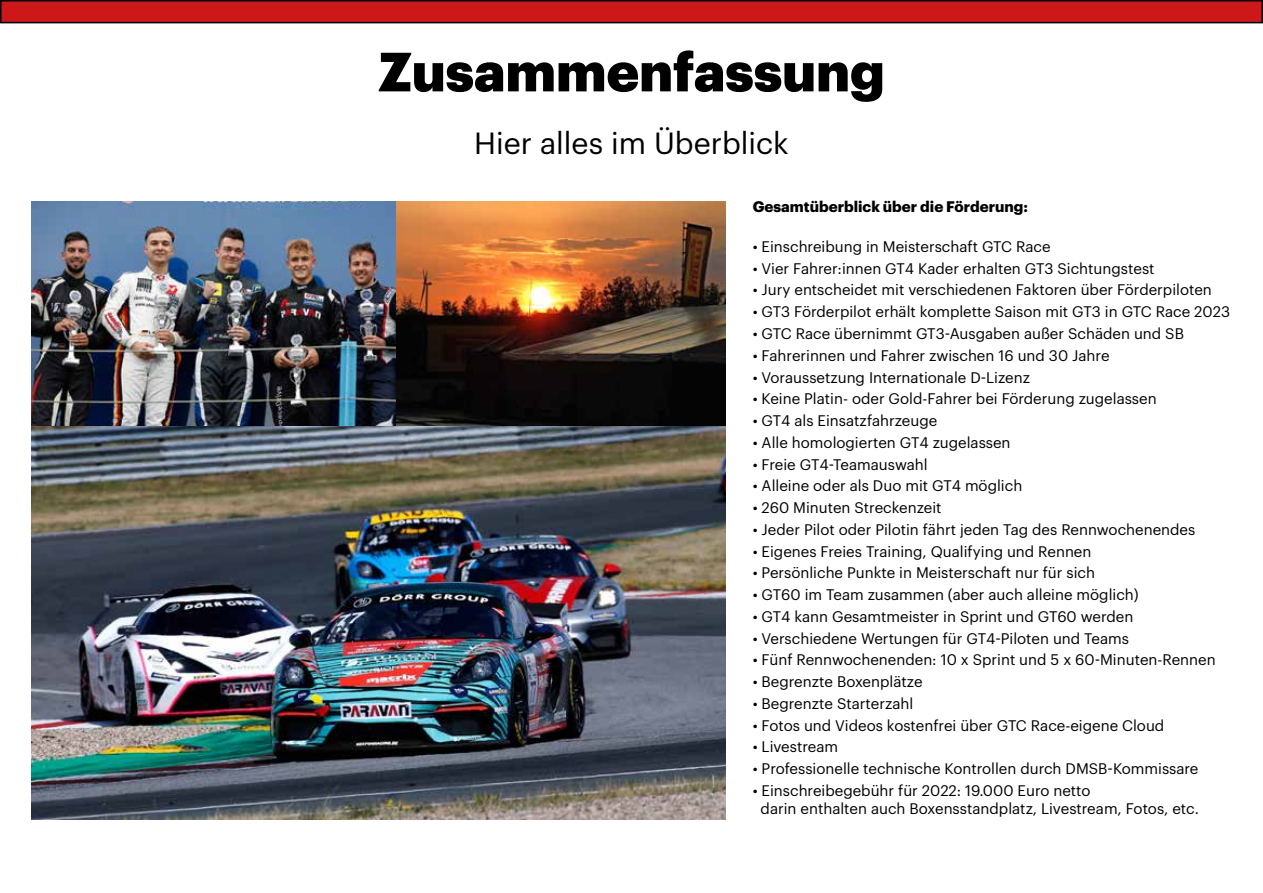
<style>
.page{position:relative;width:1263px;height:893px;background:#fff}
.page>*{position:absolute;margin:0;border:0;box-sizing:border-box;transform-origin:0 0}
.t1{font:900 54px "Graphik";color:#000}
.t2{font:30px "Graphik";color:#000}
.t3{font:15px/18px "Graphik";color:#000}
.t4{font:700 15px "Graphik";color:#000}
</style>
<div class="page">
<div style="left:1px;top:1px;width:1261px;height:22px;background:#cd1719"></div>
<div style="left:0;top:0;width:1263px;height:23px;border:2px solid #000"></div>
<img style="left:32px;top:202px;width:365px;height:224px">
<img style="left:397px;top:202px;width:328px;height:224px">
<img style="left:32px;top:426px;width:693px;height:393px">
<h1 class="t1" style="left:378px;top:30px;width:508px">Zusammenfassung</h1>
<h2 class="t2" style="left:474px;top:121px;width:316px">Hier alles im Überblick</h2>
<p class="t4" style="left:753px;top:195px;width:277px">Gesamtüberblick über die Förderung:</p>
<p class="t3" style="left:753px;top:236px;width:299px">• Einschreibung in Meisterschaft GTC Race</p>
<p class="t3" style="left:753px;top:258px;width:403px">• Vier Fahrer:innen GT4 Kader erhalten GT3 Sichtungstest</p>
<p class="t3" style="left:753px;top:280px;width:461px">• Jury entscheidet mit verschiedenen Faktoren über Förderpiloten</p>
<p class="t3" style="left:753px;top:302px;width:479px">• GT3 Förderpilot erhält komplette Saison mit GT3 in GTC Race 2023</p>
<p class="t3" style="left:753px;top:323px;width:433px">• GTC Race übernimmt GT3-Ausgaben außer Schäden und SB</p>
<p class="t3" style="left:753px;top:345px;width:358px">• Fahrerinnen und Fahrer zwischen 16 und 30 Jahre</p>
<p class="t3" style="left:753px;top:367px;width:279px">• Voraussetzung Internationale D-Lizenz</p>
<p class="t3" style="left:753px;top:389px;width:405px">• Keine Platin- oder Gold-Fahrer bei Förderung zugelassen</p>
<p class="t3" style="left:753px;top:410px;width:186px">• GT4 als Einsatzfahrzeuge</p>
<p class="t3" style="left:753px;top:432px;width:259px">• Alle homologierten GT4 zugelassen</p>
<p class="t3" style="left:753px;top:454px;width:176px">• Freie GT4-Teamauswahl</p>
<p class="t3" style="left:753px;top:476px;width:271px">• Alleine oder als Duo mit GT4 möglich</p>
<p class="t3" style="left:753px;top:497px;width:190px">• 260 Minuten Streckenzeit</p>
<p class="t3" style="left:753px;top:519px;width:444px">• Jeder Pilot oder Pilotin fährt jeden Tag des Rennwochenendes</p>
<p class="t3" style="left:753px;top:541px;width:340px">• Eigenes Freies Training, Qualifying und Rennen</p>
<p class="t3" style="left:753px;top:563px;width:344px">• Persönliche Punkte in Meisterschaft nur für sich</p>
<p class="t3" style="left:753px;top:584px;width:387px">• GT60 im Team zusammen (aber auch alleine möglich)</p>
<p class="t3" style="left:753px;top:606px;width:382px">• GT4 kann Gesamtmeister in Sprint und GT60 werden</p>
<p class="t3" style="left:753px;top:628px;width:378px">• Verschiedene Wertungen für GT4-Piloten und Teams</p>
<p class="t3" style="left:753px;top:650px;width:464px">• Fünf Rennwochenenden: 10 x Sprint und 5 x 60-Minuten-Rennen</p>
<p class="t3" style="left:753px;top:671px;width:171px">• Begrenzte Boxenplätze</p>
<p class="t3" style="left:753px;top:693px;width:162px">• Begrenzte Starterzahl</p>
<p class="t3" style="left:753px;top:715px;width:413px">• Fotos und Videos kostenfrei über GTC Race-eigene Cloud</p>
<p class="t3" style="left:753px;top:737px;width:87px">• Livestream</p>
<p class="t3" style="left:753px;top:758px;width:447px">• Professionelle technische Kontrollen durch DMSB-Kommissare</p>
<p class="t3" style="left:761px;top:780px;width:440px;text-indent:-8px">• Einschreibegebühr für 2022: 19.000 Euro netto<br>darin enthalten auch Boxensstandplatz, Livestream, Fotos, etc.</p>
</div>
